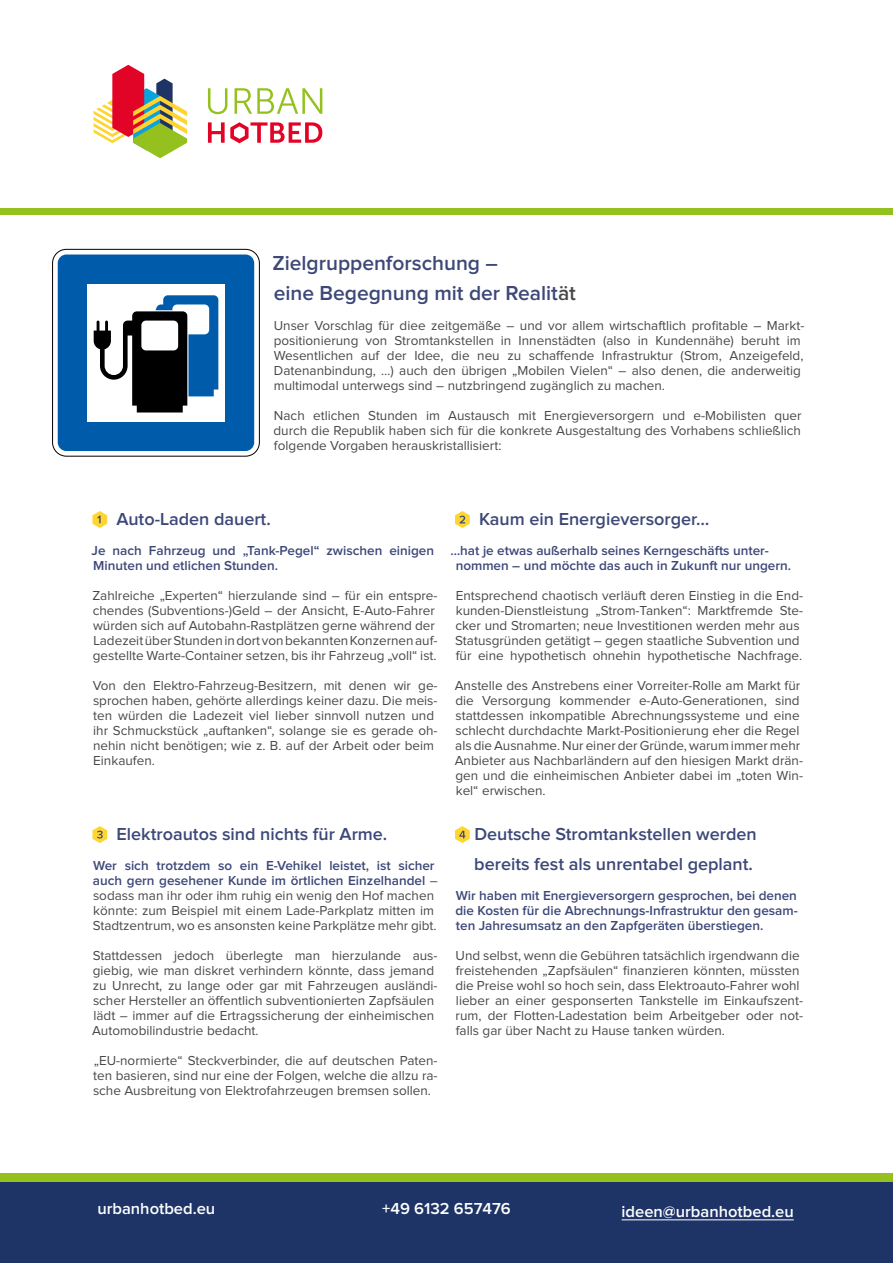
<style>
.page{position:relative;width:893px;height:1263px;background:#fff}
.page>*{position:absolute;margin:0;border:0;box-sizing:border-box;transform-origin:0 0}
.t1{font:600 21px/30px "Proxima Nova";color:#3d4878}
.t2{font:600 18px/30px "Proxima Nova";color:#3d4878}
.t3{font:600 16.5px "Proxima Nova";color:#fff}
.t4{font:13.5px/15px "Proxima Nova";color:#484847}
.t5{font:600 13.5px/15px "Proxima Nova";color:#3d4878}
.s1{color:#484847}
.s2{font-weight:600;color:#3d4878}
</style>
<div class="page">
<div style="left:0;top:1182px;width:893px;height:81px;background:#1e3467"></div>
<div style="left:0;top:208px;width:893px;height:7px;background:#94c11e"></div>
<div style="left:0;top:1174px;width:893px;height:8px;background:#94c11e"></div>
<hr style="left:622px;top:1219px;width:172px;height:1px;background:#fff">
<svg style="left:208px;top:88px;width:19px;height:26px"></svg>
<svg style="left:235px;top:88px;width:87px;height:26px"></svg>
<svg style="left:208px;top:122px;width:114px;height:21px"></svg>
<svg style="left:94px;top:65px;width:93px;height:93px"></svg>
<svg style="left:455px;top:511px;width:15px;height:17px"></svg>
<svg style="left:455px;top:826px;width:15px;height:17px"></svg>
<svg style="left:53px;top:249px;width:206px;height:207px"></svg>
<div style="left:53px;top:249px;width:206px;height:207px;border:1px solid #000;border-radius:14px"></div>
<div style="left:58px;top:254px;width:196px;height:197px;background:#005caa;border-radius:9px"></div>
<div style="left:87px;top:284px;width:138px;height:138px;background:#fff"></div>
<svg style="left:94px;top:295px;width:124px;height:117px"></svg>
<svg style="left:92px;top:511px;width:15px;height:17px"></svg>
<svg style="left:92px;top:826px;width:15px;height:17px"></svg>
<h1 class="t1" style="left:272px;top:249px;width:305px">Zielgruppenforschung –<br>eine Begegnung mit der Realit<span class="s1">ät</span></h1>
<p class="t4" style="left:274px;top:319px;width:532px">Unser Vorschlag für diee zeitgemäße – und vor allem wirtschaftlich profitable – Markt&shy;positionierung von Stromtankstellen in Innenstädten (also in Kundennähe) beruht im Wesentlichen auf der Idee, die neu zu schaffende Infrastruktur (Strom, Anzeigefeld, Datenanbindung, …) auch den übrigen „Mobilen Vielen“ – also denen, die anderweitig multimodal unterwegs sind – nutzbringend zugänglich zu machen.</p>
<p class="t4" style="left:274px;top:409px;width:530px;text-align:justify">Nach etlichen Stunden im Austausch mit Energieversorgern und e-Mobilisten quer durch die Republik haben sich für die konkrete Ausgestaltung des Vorhabens schließlich folgende Vorgaben herauskristallisiert:</p>
<h2 class="t2" style="left:116px;top:505px;width:156px">Auto-Laden dauert.</h2>
<p class="t5" style="left:92px;top:544px;width:344px">Je nach Fahrzeug und „Tank-Pegel“ zwischen einigen<br>Minuten und etlichen Stunden.</p>
<p class="t4" style="left:92px;top:589px;width:347px">Zahlreiche „Experten“ hierzulande sind – für ein entspre&shy;chendes (Subventions-)Geld – der Ansicht, E-Auto-Fahrer würden sich auf Autobahn-Rastplätzen gerne während der Ladezeit über Stunden in dort von bekannten Konzernen auf&shy;gestellte Warte-Container setzen, bis ihr Fahrzeug „voll“ ist.</p>
<p class="t4" style="left:93px;top:679px;width:346px">Von den Elektro-Fahrzeug-Besitzern, mit denen wir ge&shy;sprochen haben, gehörte allerdings keiner dazu. Die meis&shy;ten würden die Ladezeit viel lieber sinnvoll nutzen und ihr Schmuckstück „auftanken“, solange sie es gerade oh&shy;nehin nicht benötigen; wie z. B. auf der Arbeit oder beim Einkaufen.</p>
<h2 class="t2" style="left:116px;top:820px;width:272px">Elektroautos sind nichts für Arme.</h2>
<p class="t4" style="left:93px;top:859px;width:347px"><span class="s2">Wer sich trotzdem so ein E-Vehikel leistet, ist sicher auch gern gesehener Kunde im örtlichen Einzelhandel</span> – sodass man ihr oder ihm ruhig ein wenig den Hof machen könnte: zum Beispiel mit einem Lade-Parkplatz mitten im Stadtzentrum, wo es ansonsten keine Parkplätze mehr gibt.</p>
<p class="t4" style="left:92px;top:949px;width:347px">Stattdessen jedoch überlegte man hierzulande aus&shy;giebig, wie man diskret verhindern könnte, dass jemand zu Unrecht, zu lange oder gar mit Fahrzeugen ausländi&shy;scher Hersteller an öffentlich subventionierten Zapfsäulen lädt – immer auf die Ertragssicherung der einheimischen Automobilindustrie bedacht.</p>
<p class="t4" style="left:93px;top:1054px;width:346px;text-align:justify">„EU-normierte“ Steckverbinder, die auf deutschen Paten&shy;ten basieren, sind nur eine der Folgen, welche die allzu ra&shy;sche Ausbreitung von Elektrofahrzeugen bremsen sollen.</p>
<h2 class="t2" style="left:479px;top:505px;width:232px">Kaum ein Energieversorger…</h2>
<p class="t5" style="left:456px;top:544px;width:337px;text-indent:-5px">…hat je etwas außerhalb seines Kerngeschäfts unter&shy;nommen – und möchte das auch in Zukunft nur ungern.</p>
<p class="t4" style="left:455px;top:589px;width:349px">Entsprechend chaotisch verläuft deren Einstieg in die End&shy;kunden-Dienstleistung „Strom-Tanken“: Marktfremde Ste&shy;cker und Stromarten; neue Investitionen werden mehr aus Statusgründen getätigt – gegen staatliche Subvention und für eine hypothetisch ohnehin hypothetische Nachfrage.</p>
<p class="t4" style="left:455px;top:679px;width:350px">Anstelle des Anstrebens einer Vorreiter-Rolle am Markt für die Versorgung kommender e-Auto-Generationen, sind stattdessen inkompatible Abrechnungssysteme und eine schlecht durchdachte Markt-Positionierung eher die Regel als die Ausnahme. Nur einer der Gründe, warum immer mehr Anbieter aus Nachbarländern auf den hiesigen Markt drän&shy;gen und die einheimischen Anbieter dabei im „toten Win&shy;kel“ erwischen.</p>
<h2 class="t2" style="left:474px;top:820px;width:284px">Deutsche Stromtankstellen werden bereits fest als unrentabel geplant.</h2>
<p class="t5" style="left:455px;top:889px;width:344px;text-align:justify">Wir haben mit Energieversorgern gesprochen, bei denen die Kosten für die Abrechnungs-Infrastruktur den gesam&shy;ten Jahresumsatz an den Zapfgeräten überstiegen.</p>
<p class="t4" style="left:455px;top:949px;width:349px">Und selbst, wenn die Gebühren tatsächlich irgendwann die freistehenden „Zapfsäulen“ finanzieren könnten, müssten die Preise wohl so hoch sein, dass Elektroauto-Fahrer wohl lieber an einer gesponserten Tankstelle im Einkaufszent&shy;rum, der Flotten-Ladestation beim Arbeitgeber oder not&shy;falls gar über Nacht zu Hause tanken würden.</p>
<p class="t3" style="left:97px;top:1201px;width:119px">urbanhotbed.eu</p>
<p class="t3" style="left:382px;top:1201px;width:130px">+49 6132 657476</p>
<p class="t3" style="left:622px;top:1204px;width:174px">ideen@urbanhotbed.eu</p>
</div>
